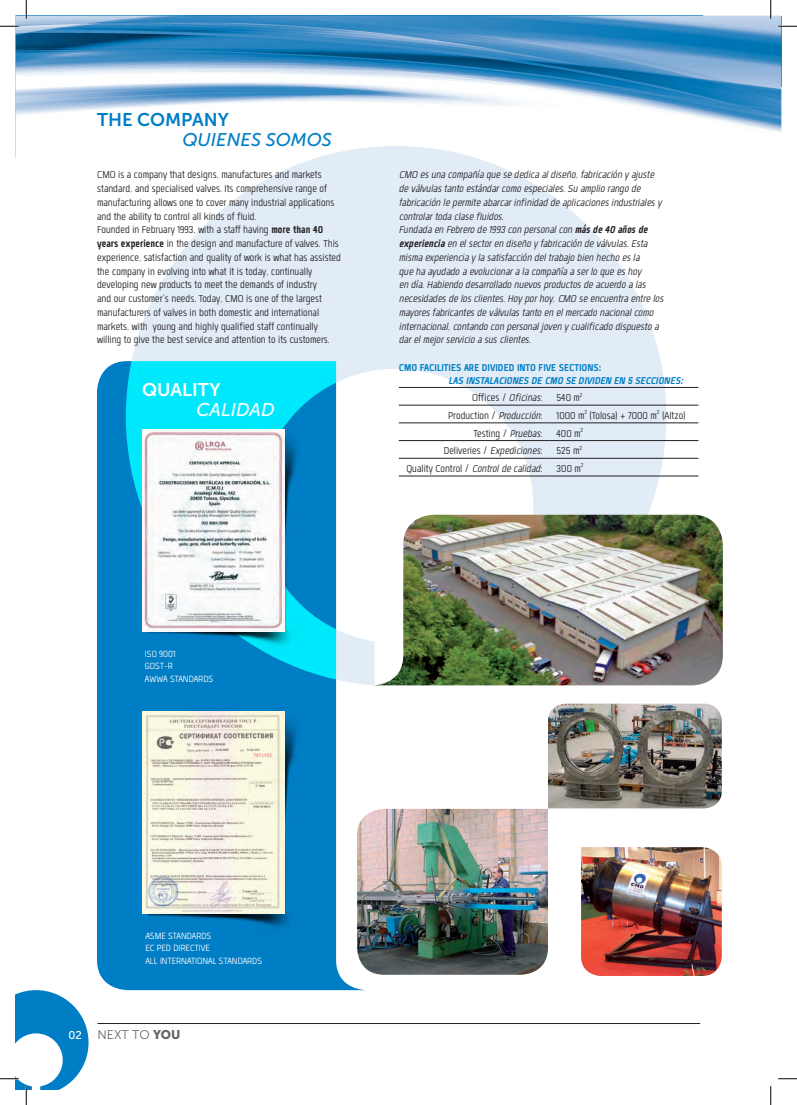
<style>
.page{position:relative;width:797px;height:1105px;background:#fff}
.page>*{position:absolute;margin:0;border:0;box-sizing:border-box;transform-origin:0 0}
.t1{font:italic 18.38px "Museo Sans 500";color:#007ec5}
.t2{font:18.38px "Museo Sans 700";color:#007ec5}
.t3{font:18.38px "Museo Sans 700";color:#fff}
.t4{font:italic 18.38px "Museo Sans 500";color:#fff}
.t5{font:13.75px/13.8px "Quan Slim";color:#231f20}
.t6{font:italic 13.75px/13.8px "Quan Slim";color:#231f20}
.t7{font:italic 700 13.75px "Quan Slim";color:#007ec5}
.t8{font:700 13.75px "Quan Slim";color:#007ec5}
.t9{font:12.5px "Quan Slim";color:#fff}
.t10{font:12.5px "Museo Sans 300";color:#636366}
.t11{font:11.25px "Museo Sans 500";color:#fff}
.s1{font-weight:700}
.s2{font-style:italic}
.s3{font-family:"Museo Sans 900"}
</style>
<div class="page">
<hr style="left:97px;top:1023px;width:603px;height:1px;background:#231f20">
<img style="left:16px;top:16px;width:728px;height:110px">
<svg style="left:97px;top:361px;width:267px;height:629px;background:#2490cd"></svg>
<svg style="left:126px;top:146px;width:540px;height:539px;fill:#e1ecf7"></svg>
<img style="left:581px;top:847px;width:140px;height:129px">
<hr style="left:399px;top:387px;width:150px;height:1px;background:#231f20">
<hr style="left:549px;top:387px;width:149px;height:1px;background:#231f20">
<hr style="left:399px;top:405px;width:150px;height:1px;background:#231f20">
<hr style="left:549px;top:405px;width:149px;height:1px;background:#231f20">
<hr style="left:399px;top:423px;width:150px;height:1px;background:#231f20">
<hr style="left:549px;top:423px;width:149px;height:1px;background:#231f20">
<hr style="left:399px;top:440px;width:150px;height:1px;background:#231f20">
<hr style="left:549px;top:440px;width:149px;height:1px;background:#231f20">
<hr style="left:399px;top:458px;width:150px;height:1px;background:#231f20">
<hr style="left:549px;top:458px;width:149px;height:1px;background:#231f20">
<hr style="left:399px;top:476px;width:150px;height:1px;background:#231f20">
<hr style="left:549px;top:476px;width:149px;height:1px;background:#231f20">
<img style="left:548px;top:704px;width:173px;height:104px">
<img style="left:373px;top:515px;width:350px;height:170px">
<img style="left:357px;top:809px;width:191px;height:166px">
<img style="left:148px;top:424px;width:152px;height:228px">
<img style="left:148px;top:707px;width:152px;height:229px">
<img style="left:142px;top:430px;width:142px;height:201px">
<img style="left:142px;top:712px;width:143px;height:201px">
<svg style="left:0;top:25px;width:19px;height:2px"></svg>
<svg style="left:778px;top:1078px;width:19px;height:1px"></svg>
<svg style="left:25px;top:0;width:2px;height:19px"></svg>
<svg style="left:0;top:990px;width:89px;height:115px"></svg>
<svg style="left:744px;top:0;width:53px;height:132px"></svg>
<svg style="left:770px;top:1086px;width:1px;height:19px"></svg>
<p class="t2" style="left:97px;top:109px;width:133px">THE COMPANY</p>
<p class="t1" style="left:182px;top:130px;width:151px">QUIENES SOMOS</p>
<p class="t5" style="left:97px;top:168px;width:239px">CMO is a company that designs, manufactures and markets standard, and specialised valves. Its comprehensive range of manufacturing allows one to cover many industrial applications and the ability to control all kinds of fluid.</p>
<p class="t5" style="left:97px;top:223px;width:245px">Founded in February 1993, with a staff having <span class="s1">more than 40 years experience</span> in the design and manufacture of valves. This experience, satisfaction and quality of work is what has assisted the company in evolving into what it is today, continually developing new products to meet the demands of industry<br>and our customer’s needs. Today, CMO is one of the largest manufacturers of valves in both domestic and international markets, with young and highly qualified staff continually willing to give the best service and attention to its customers.</p>
<p class="t3" style="left:142px;top:379px;width:80px">QUALITY</p>
<p class="t4" style="left:196px;top:400px;width:80px">CALIDAD</p>
<p class="t6" style="left:399px;top:168px;width:264px">CMO es una compañía que se dedica al diseño, fabricación y ajuste de válvulas tanto estándar como especiales. Su amplio rango de fabricación le permite abarcar infinidad de aplicaciones industriales y controlar toda clase fluidos.</p>
<p class="t6" style="left:399px;top:223px;width:266px">Fundada en Febrero de 1993 con personal con <span class="s1">más de 40 años de experiencia</span> en el sector en diseño y fabricación de válvulas. Esta misma experiencia y la satisfacción del trabajo bien hecho es la<br>que ha ayudado a evolucionar a la compañía a ser lo que es hoy<br>en día. Habiendo desarrollado nuevos productos de acuerdo a las necesidades de los clientes. Hoy por hoy, CMO se encuentra entre los mayores fabricantes de válvulas tanto en el mercado nacional como internacional, contando con personal joven y cualificado dispuesto a dar el mejor servicio a sus clientes.</p>
<p class="t7" style="left:448px;top:373px;width:236px">LAS INSTALACIONES DE CMO SE DIVIDEN EN 5 SECCIONES:</p>
<p class="t8" style="left:399px;top:361px;width:204px">CMO FACILITIES ARE DIVIDED INTO FIVE SECTIONS:</p>
<p class="t5" style="left:472px;top:391px;width:72px">Offices / <span class="s2">Oficinas</span>:</p>
<p class="t5" style="left:556px;top:391px;width:27px">540 m<sup>2</sup></p>
<p class="t5" style="left:448px;top:408px;width:96px">Production / <span class="s2">Producción</span>:</p>
<p class="t5" style="left:556px;top:408px;width:131px">1000 m<sup>2</sup> (Tolosa) + 7000 m<sup>2</sup> (Altzo)</p>
<p class="t5" style="left:473px;top:426px;width:70px">Testing / <span class="s2">Pruebas</span>:</p>
<p class="t5" style="left:556px;top:426px;width:28px">400 m<sup>2</sup></p>
<p class="t5" style="left:444px;top:444px;width:100px">Deliveries / <span class="s2">Expediciones</span>:</p>
<p class="t5" style="left:556px;top:444px;width:27px">525 m<sup>2</sup></p>
<p class="t5" style="left:406px;top:462px;width:137px">Quality Control / <span class="s2">Control de calidad</span>:</p>
<p class="t5" style="left:556px;top:462px;width:28px">300 m<sup>2</sup></p>
<p class="t9" style="left:145px;top:648px;width:32px">ISO 9001</p>
<p class="t9" style="left:145px;top:660px;width:29px">GOST-R</p>
<p class="t9" style="left:145px;top:673px;width:70px">AWWA STANDARDS</p>
<p class="t9" style="left:145px;top:930px;width:67px">ASME STANDARDS</p>
<p class="t9" style="left:145px;top:942px;width:66px">EC PED DIRECTIVE</p>
<p class="t9" style="left:145px;top:955px;width:118px">ALL INTERNATIONAL STANDARDS</p>
<p class="t11" style="left:68px;top:1028px;width:15px">02</p>
<p class="t10" style="left:97px;top:1028px;width:84px">NEXT TO <span class="s3">YOU</span></p>
</div>
